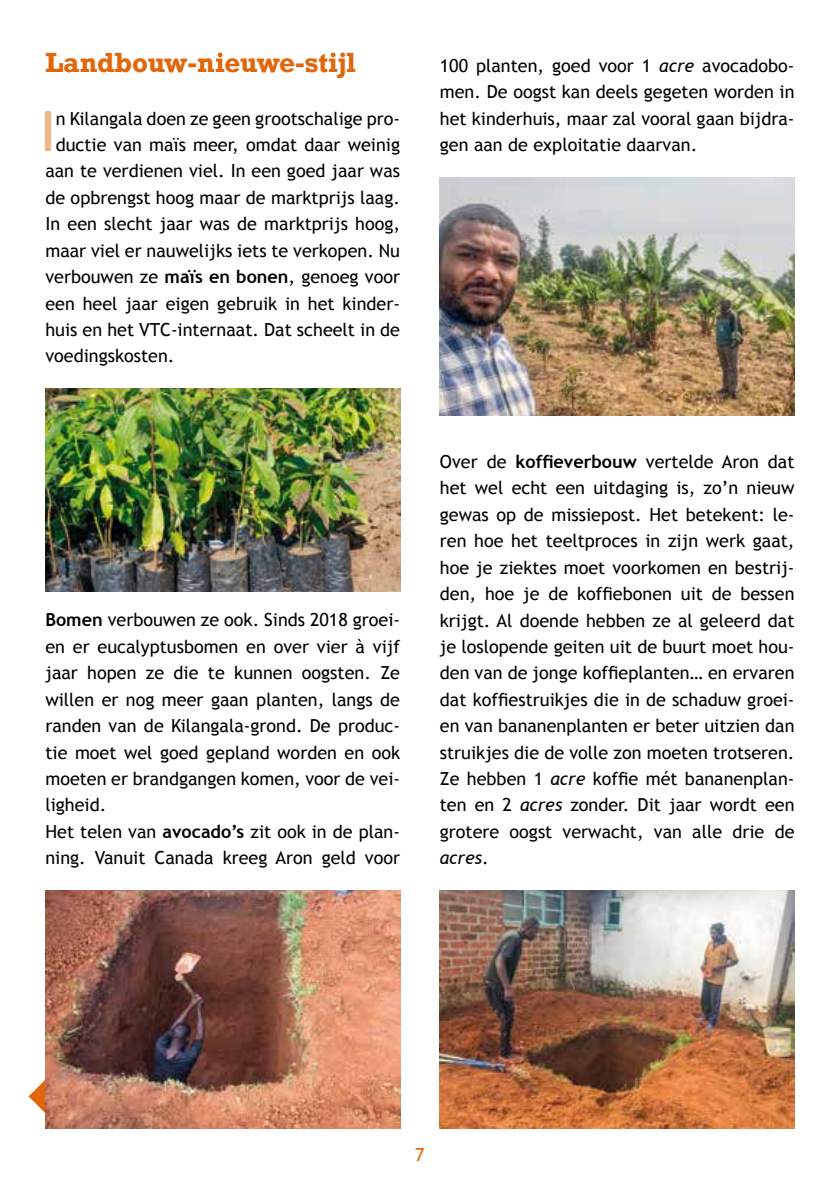
<style>
.page{position:relative;width:840px;height:1191px;background:#fff}
.page>*{position:absolute;margin:0;border:0;box-sizing:border-box;transform-origin:0 0}
.t1{font:54.8px "Trebuchet MS";color:#f2b583}
.t2{font:700 26px "Rockwell";color:#e0670b}
.t3{font:18px/26.4px "Trebuchet MS";color:#000;text-align:justify}
.t4{font:18px "Trebuchet MS";color:#e0670b}
.s1{font-weight:700}
.s2{font-style:italic}
</style>
<div class="page">
<svg style="left:29px;top:1080px;width:16px;height:33px"></svg>
<img style="left:45px;top:890px;width:355px;height:238px">
<img style="left:439px;top:890px;width:355px;height:238px">
<img style="left:45px;top:389px;width:355px;height:202px">
<img style="left:439px;top:177px;width:355px;height:238px">
<h2 class="t2" style="left:45px;top:45px;width:312px">Landbouw-nieuwe-stijl</h2>
<h1 class="t1" style="left:40px;top:99px;width:17px">I</h1>
<p class="t3" style="left:56px;top:105px;width:346px">n Kilangala doen ze geen grootschalige pro-</p>
<p class="t3" style="left:56px;top:132px;width:345px">ductie van maïs meer, omdat daar weinig</p>
<p class="t3" style="left:45px;top:158px;width:356px">aan te verdienen viel. In een goed jaar was</p>
<p class="t3" style="left:45px;top:184px;width:356px">de opbrengst hoog maar de marktprijs laag.</p>
<p class="t3" style="left:45px;top:211px;width:356px">In een slecht jaar was de marktprijs hoog,</p>
<p class="t3" style="left:45px;top:237px;width:356px">maar viel er nauwelijks iets te verkopen. Nu</p>
<p class="t3" style="left:45px;top:264px;width:356px">verbouwen ze <span class="s1">maïs en bonen</span>, genoeg voor</p>
<p class="t3" style="left:45px;top:290px;width:356px">een heel jaar eigen gebruik in het kinder-</p>
<p class="t3" style="left:45px;top:316px;width:356px">huis en het VTC-internaat. Dat scheelt in de</p>
<p class="t3" style="left:45px;top:343px;width:131px">voedingskosten.</p>
<p class="t3" style="left:45px;top:607px;width:356px;text-align:left"><span class="s1">Bomen</span> verbouwen ze ook. Sinds 2018 groei&shy;en er eucalyptusbomen en over vier à vijf jaar hopen ze die te kunnen oogsten. Ze willen er nog meer gaan planten, langs de randen van de Kilangala-grond. De produc&shy;tie moet wel goed gepland worden en ook moeten er brandgangen komen, voor de vei&shy;ligheid.<br>Het telen van <span class="s1">avocado’s</span> zit ook in de plan&shy;ning. Vanuit Canada kreeg Aron geld voor</p>
<p class="t3" style="left:439px;top:53px;width:356px">100 planten, goed voor 1 <span class="s2">acre</span> avocadobo&shy;men. De oogst kan deels gegeten worden in het kinderhuis, maar zal vooral gaan bijdra&shy;gen aan de exploitatie daarvan.</p>
<p class="t3" style="left:439px;top:449px;width:356px">Over de <span class="s1">koffieverbouw</span> vertelde Aron dat het wel echt een uitdaging is, zo’n nieuw gewas op de missiepost. Het betekent: le&shy;ren hoe het teeltproces in zijn werk gaat, hoe je ziektes moet voorkomen en bestrij&shy;den, hoe je de koffiebonen uit de bessen krijgt. Al doende hebben ze al geleerd dat je loslopende geiten uit de buurt moet hou&shy;den van de jonge koffieplanten… en ervaren dat koffiestruikjes die in de schaduw groei&shy;en van bananenplanten er beter uitzien dan struikjes die de volle zon moeten trotseren.<br>Ze hebben 1 <span class="s2">acre</span> koffie mét bananenplan&shy;ten en 2 <span class="s2">acres</span> zonder. Dit jaar wordt een grotere oogst verwacht, van alle drie de <span class="s2">acres</span>.</p>
<p class="t4" style="left:415px;top:1144px;width:11px">7</p>
</div>
